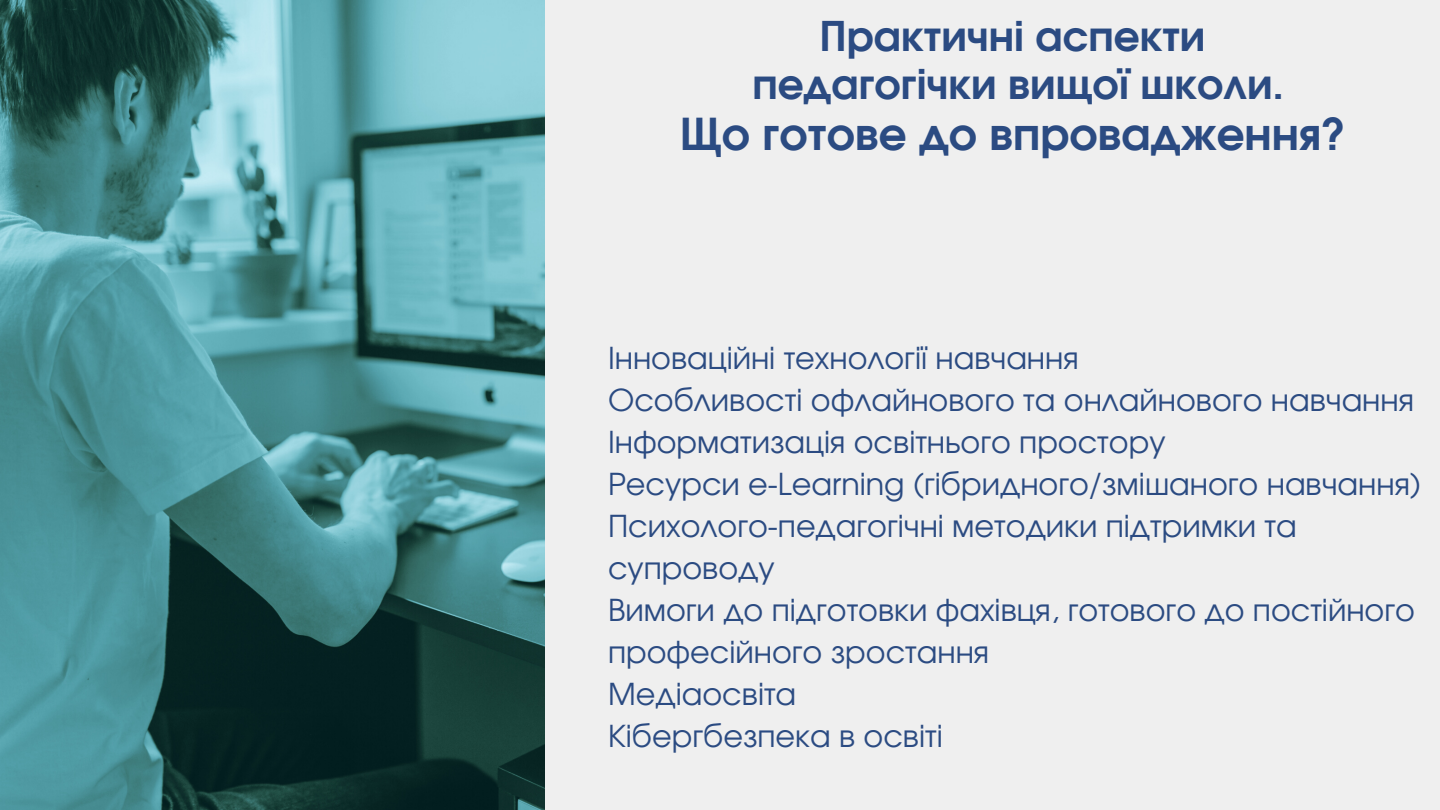
<style>
.page{position:relative;width:1440px;height:810px;background:#efefef}
.page>*{position:absolute;margin:0;border:0;box-sizing:border-box;transform-origin:0 0}
.t1{font:700 44px "Evolventa";color:#2b4b82}
.t2{font:700 41px/48.8px "Evolventa";color:#2b4b82;text-align:center}
.t3{font:30.2px/42px "Evolventa";color:#2b4b82}
</style>
<div class="page">
<img style="left:0;top:0;width:544px;height:810px">
<h2 class="t2" style="left:752px;top:14px;width:533px">Практичні аспекти педагогічки вищої школи.</h2>
<h1 class="t1" style="left:680px;top:115px;width:666px">Що готове до впровадження?</h1>
<p class="t3" style="left:608px;top:339px;width:815px">Інноваційні технології навчання<br>Особливості офлайнового та онлайнового навчання Інформатизація освітнього простору<br>Ресурси е-Learning (гібридного/змішаного навчання)<br>Психолого-педагогічні методики підтримки та супроводу<br>Вимоги до підготовки фахівця, готового до постійного професійного зростання<br>Медіаосвіта<br>Кібергбезпека в освіті</p>
</div>
